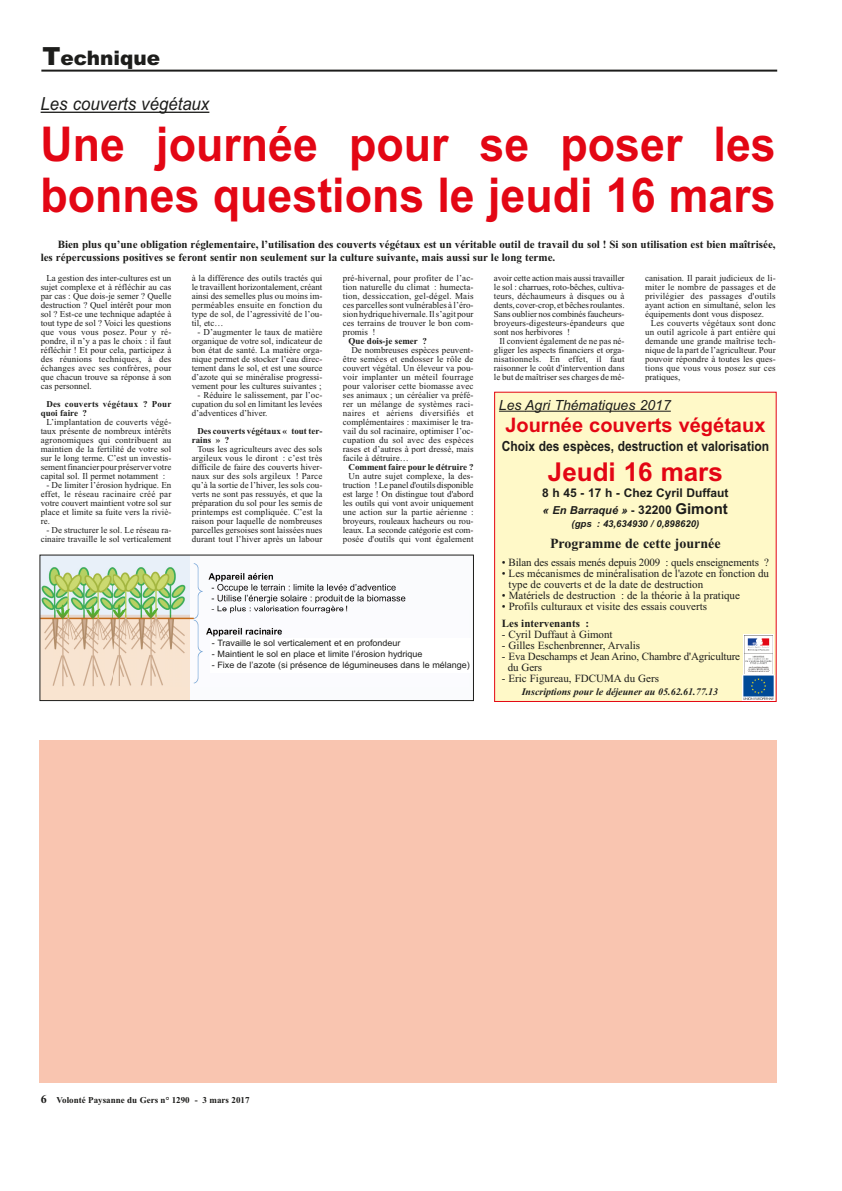
<style>
.page{position:relative;width:842px;height:1191px;background:#fff}
.page>*{position:absolute;margin:0;border:0;box-sizing:border-box;transform-origin:0 0}
.t1{font:700 48px/51px "Arial";color:#e30614;scale:.93 1}
.t2{font:700 26px "Arial";color:#e30614}
.t3{font:700 20px "Arial";color:#e30614}
.t4{font:900 20px "Arial";color:#1d1d1b}
.t5{font:italic 18px "Arial";color:#1d1d1b;scale:.93 1}
.t6{font:700 14px "Arial";color:#1d1d1b;scale:.86 1}
.t7{font:700 14px "Times New Roman";color:#1d1d1b}
.t8{font:italic 14px "Arial";color:#1d1d1b}
.t9{font:700 12px "Arial";color:#1d1d1b}
.t10{font:11px/11px "Times New Roman";color:#1d1d1b}
.t11{font:700 11px/13px "Times New Roman";color:#1d1d1b}
.t12{font:italic 700 11px "Arial";color:#1d1d1b}
.t13{font:italic 700 10px "Times New Roman";color:#1d1d1b}
.t14{font:italic 700 9.5px "Arial";color:#1d1d1b}
.t15{font:9px/9px "Times New Roman";color:#1d1d1b;text-align:justify}
.t16{font:700 9px/9px "Times New Roman";color:#1d1d1b}
.t17{font:700 9px/9px "Times New Roman";letter-spacing:.02em;color:#1d1d1b}
.t18{font:8.8px "Arial";color:#1d1d1b}
.s1{font-size:25px}
.s2{font-style:normal}
.s3{font-style:normal;font-size:12px}
.s4{font-style:normal;font-size:15px}
.s5{font-size:12px}
</style>
<div class="page">
<hr style="left:41px;top:70px;width:736px;height:2px;background:#1d1d1b">
<img style="left:42px;top:557px;width:364px;height:142px">
<div style="left:40px;top:555px;width:434px;height:146px;border:1px solid #1d1d1b"></div>
<hr style="left:41px;top:112px;width:168px;height:1px;background:#1d1d1b">
<div style="left:211px;top:639px;width:260px;height:34px;background:#fff"></div>
<div style="left:495px;top:392px;width:281px;height:309px;background:#fff9c8"></div>
<svg style="left:499px;top:411px;width:26px;height:1px"></svg>
<hr style="left:525px;top:411px;width:146px;height:1px;background:#1d1d1b">
<div style="left:494px;top:392px;width:283px;height:310px;border:1px solid #e30614"></div>
<img style="left:742px;top:676px;width:32px;height:24px">
<div style="left:743px;top:634px;width:31px;height:40px;background:#dddbdb"></div>
<img style="left:744px;top:635px;width:28px;height:38px">
<div style="left:40px;top:740px;width:737px;height:343px;background:#f9c5b0"></div>
<h3 class="t4" style="left:42px;top:51px;width:119px"><span class="s1">T</span>echnique</h3>
<h3 class="t5" style="left:41px;top:97px;width:183px">Les couverts végétaux</h3>
<h1 class="t1" style="left:41px;top:124px;width:792px">Une journée pour se poser les bonnes questions le jeudi 16 mars</h1>
<p class="t11" style="left:41px;top:239px;width:737px;text-indent:17px">Bien plus qu’une obligation réglementaire, l’utilisation des couverts végétaux est un véritable outil de travail du sol ! Si son utilisation est bien maîtrisée, les répercussions positives se feront sentir non seulement sur la culture suivante, mais aussi sur le long terme.</p>
<p class="t15" style="left:41px;top:275px;width:132px;text-indent:6px">La gestion des inter-cultures est un sujet complexe et à réfléchir au cas par cas : Que dois-je semer ? Quelle destruction ? Quel intérêt pour mon sol ? Est-ce une technique adaptée à tout type de sol ? Voici les questions que vous vous posez. Pour y ré&shy;pondre, il n’y a pas le choix : il faut réfléchir ! Et pour cela, participez à des réunions techniques, à des échanges avec ses confrères, pour que chacun trouve sa réponse à son cas personnel.</p>
<p class="t17" style="left:41px;top:401px;width:132px;text-indent:6px">Des couverts végétaux ? Pour quoi faire ?</p>
<p class="t15" style="left:41px;top:419px;width:132px;text-indent:6px">L’implantation de couverts végé&shy;taux présente de nombreux intérêts agronomiques qui contribuent au maintien de la fertilité de votre sol sur le long terme. C’est un investis&shy;sement financier pour préserver votre capital sol. Il permet notamment :</p>
<p class="t15" style="left:41px;top:482px;width:132px;text-indent:6px">- De limiter l’érosion hydrique. En effet, le réseau racinaire créé par votre couvert maintient votre sol sur place et limite sa fuite vers la riviè&shy;re.</p>
<p class="t15" style="left:41px;top:527px;width:132px;text-align:right">- De structurer le sol. Le réseau ra&shy;cinaire travaille le sol verticalement</p>
<p class="t15" style="left:192px;top:275px;width:132px">à la différence des outils tractés qui le travaillent horizontalement, créant ainsi des semelles plus ou moins im&shy;perméables ensuite en fonction du type de sol, de l’agressivité de l’ou&shy;til, etc…</p>
<p class="t15" style="left:192px;top:329px;width:132px;text-indent:6px">- D’augmenter le taux de matière organique de votre sol, indicateur de bon état de santé. La matière orga&shy;nique permet de stocker l’eau direc&shy;tement dans le sol, et est une source d’azote qui se minéralise progressi&shy;vement pour les cultures suivantes ;</p>
<p class="t15" style="left:192px;top:392px;width:132px;text-indent:6px">- Réduire le salissement, par l’oc&shy;cupation du sol en limitant les levées d’adventices d’hiver.</p>
<p class="t16" style="left:192px;top:428px;width:132px;text-indent:6px">Des couverts végétaux « tout ter&shy;rains » ?</p>
<p class="t15" style="left:192px;top:446px;width:132px;text-indent:6px">Tous les agriculteurs avec des sols argileux vous le diront : c’est très difficile de faire des couverts hiver&shy;naux sur des sols argileux ! Parce qu’à la sortie de l’hiver, les sols cou&shy;verts ne sont pas ressuyés, et que la préparation du sol pour les semis de printemps est compliquée. C’est la raison pour laquelle de nombreuses parcelles gersoises sont laissées nues durant tout l’hiver après un labour</p>
<p class="t15" style="left:343px;top:275px;width:132px">pré-hivernal, pour profiter de l’ac&shy;tion naturelle du climat : humecta&shy;tion, dessiccation, gel-dégel. Mais ces parcelles sont vulnérables à l’éro&shy;sion hydrique hivernale. Il s’agit pour ces terrains de trouver le bon com&shy;promis !</p>
<p class="t16" style="left:349px;top:338px;width:80px">Que dois-je semer ?</p>
<p class="t15" style="left:343px;top:347px;width:132px;text-indent:9px">De nombreuses espèces peuvent&shy;être semées et endosser le rôle de couvert végétal. Un éleveur va pou&shy;voir implanter un méteil fourrage pour valoriser cette biomasse avec ses animaux ; un céréalier va préfé&shy;rer un mélange de systèmes raci&shy;naires et aériens diversifiés et complémentaires : maximiser le tra&shy;vail du sol racinaire, optimiser l’oc&shy;cupation du sol avec des espèces rases et d’autres à port dressé, mais facile à détruire…</p>
<p class="t16" style="left:349px;top:464px;width:127px">Comment faire pour le détruire ?</p>
<p class="t15" style="left:343px;top:473px;width:132px;text-indent:6px">Un autre sujet complexe, la des&shy;truction ! Le panel d'outils disponible est large ! On distingue tout d'abord les outils qui vont avoir uniquement une action sur la partie aérienne : broyeurs, rouleaux hacheurs ou rou&shy;leaux. La seconde catégorie est com&shy;posée d'outils qui vont également</p>
<p class="t18" style="left:212px;top:640px;width:190px">- Travaille le sol verticalement et en profondeur</p>
<p class="t18" style="left:212px;top:651px;width:212px">- Maintient le sol en place et limite l’érosion hydrique</p>
<p class="t18" style="left:212px;top:661px;width:260px">- Fixe de l’azote (si présence de légumineuses dans le mélange)</p>
<p class="t15" style="left:494px;top:275px;width:132px">avoir cette action mais aussi travailler le sol : charrues, roto-bêches, cultiva&shy;teurs, déchaumeurs à disques ou à dents, cover-crop, et bêches roulantes.<br>Sans oublier nos combinés faucheurs&shy;broyeurs-digesteurs-épandeurs que sont nos herbivores !</p>
<p class="t15" style="left:494px;top:338px;width:132px;text-indent:6px">Il convient également de ne pas né&shy;gliger les aspects financiers et orga&shy;nisationnels. En effet, il faut raisonner le coût d'intervention dans le but de maîtriser ses charges de mé-</p>
<p class="t15" style="left:645px;top:275px;width:132px">canisation. Il parait judicieux de li&shy;miter le nombre de passages et de privilégier des passages d'outils ayant action en simultané, selon les équipements dont vous disposez.</p>
<p class="t15" style="left:645px;top:320px;width:132px;text-indent:6px">Les couverts végétaux sont donc un outil agricole à part entière qui demande une grande maîtrise tech&shy;nique de la part de l’agriculteur. Pour pouvoir répondre à toutes les ques&shy;tions que vous vous posez sur ces pratiques,</p>
<h3 class="t8" style="left:499px;top:400px;width:173px">Les Agri Thématiques 2017</h3>
<h3 class="t3" style="left:505px;top:417px;width:262px">Journée couverts végétaux</h3>
<h3 class="t6" style="left:502px;top:441px;width:312px">Choix des espèces, destruction et valorisation</h3>
<h2 class="t2" style="left:548px;top:462px;width:176px">Jeudi 16 mars</h2>
<h3 class="t9" style="left:542px;top:488px;width:188px">8 h 45 - 17 h - Chez Cyril Duffaut</h3>
<p class="t12" style="left:543px;top:506px;width:186px">« En Barraqué » <span class="s2">-</span> <span class="s3">32200</span> <span class="s4">Gimont</span></p>
<p class="t14" style="left:572px;top:520px;width:129px">(gps : 43,634930 / 0,898620)</p>
<h3 class="t7" style="left:550px;top:538px;width:172px">Programme de cette journée</h3>
<p class="t10" style="left:502px;top:558px;width:269px">• Bilan des essais menés depuis 2009 : quels enseignements ?</p>
<p class="t10" style="left:509px;top:569px;width:262px;text-indent:-7px">• Les mécanismes de minéralisation de l'azote en fonction du type de couverts et de la date de destruction</p>
<p class="t10" style="left:502px;top:591px;width:240px">• Matériels de destruction : de la théorie à la pratique</p>
<p class="t10" style="left:502px;top:602px;width:207px">• Profils culturaux et visite des essais couverts</p>
<p class="t11" style="left:502px;top:618px;width:89px">Les intervenants :</p>
<p class="t10" style="left:502px;top:630px;width:112px">- Cyril Duffaut à Gimont</p>
<p class="t10" style="left:502px;top:641px;width:140px">- Gilles Eschenbrenner, Arvalis</p>
<p class="t10" style="left:508px;top:652px;width:234px;text-indent:-6px">- Eva Deschamps et Jean Arino, Chambre d'Agriculture du Gers</p>
<p class="t10" style="left:502px;top:674px;width:159px">- Eric Figureau, FDCUMA du Gers</p>
<p class="t13" style="left:522px;top:688px;width:198px">Inscriptions pour le déjeuner au 05.62.61.77.13</p>
<p class="t16" style="left:41px;top:1096px;width:210px"><span class="s5">6</span> Volonté Paysanne du Gers n° 1290 - 3 mars 2017</p>
</div>
